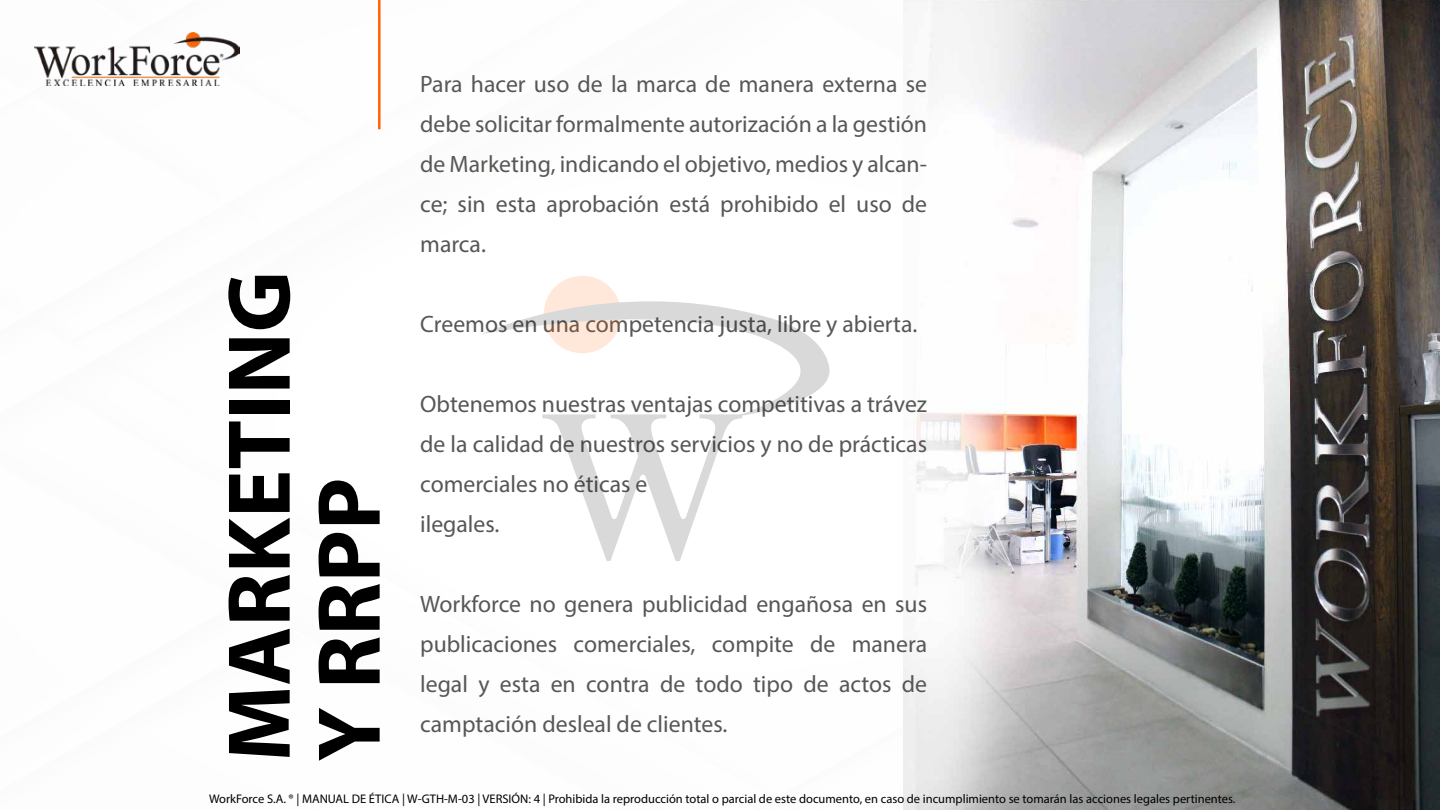
<style>
.page{position:relative;width:1440px;height:810px;background:#fff}
.page>*{position:absolute;margin:0;border:0;box-sizing:border-box;transform-origin:0 0}
.t1{font:700 90px/90px "Myriad Pro";color:#000}
.t2{font:23.75px/40px "Myriad Pro";color:#575756;text-align:justify}
.t3{font:12.5px "Myriad Pro";color:#000}
</style>
<div class="page">
<img style="left:903px;top:0;width:537px;height:810px">
<hr style="left:378px;top:0;width:3px;height:129px;background:#ff6400">
<img style="left:34px;top:33px;width:206px;height:52px">
<svg style="left:542px;top:417px;width:200px;height:144px"></svg>
<svg style="left:482px;top:276px;width:348px;height:141px"></svg>
<h1 class="t1" style="left:211px;top:762px;width:492px;rotate:-90deg">MARKETING<br>Y RRPP</h1>
<p class="t2" style="left:420px;top:64px;width:508px">Para hacer uso de la marca de manera externa se debe solicitar formalmente autorización a la gestión de Marketing, indicando el objetivo, medios y alcan&shy;ce; sin esta aprobación está prohibido el uso de marca.</p>
<p class="t2" style="left:420px;top:304px;width:499px">Creemos en una competencia justa, libre y abierta.</p>
<p class="t2" style="left:420px;top:384px;width:508px;text-align:left">Obtenemos nuestras ventajas competitivas a trávez de la calidad de nuestros servicios y no de prácticas comerciales no éticas e<br>ilegales.</p>
<p class="t2" style="left:420px;top:584px;width:508px">Workforce no genera publicidad engañosa en sus publicaciones comerciales, compite de manera legal y esta en contra de todo tipo de actos de camptación desleal de clientes.</p>
<p class="t3" style="left:209px;top:791px;width:1028px">WorkForce S.A. ® | MANUAL DE ÉTICA | W-GTH-M-03 | VERSIÓN: 4 | Prohibida la reproducción total o parcial de este documento, en caso de incumplimiento se tomarán las acciones legales pertinentes.</p>
</div>
